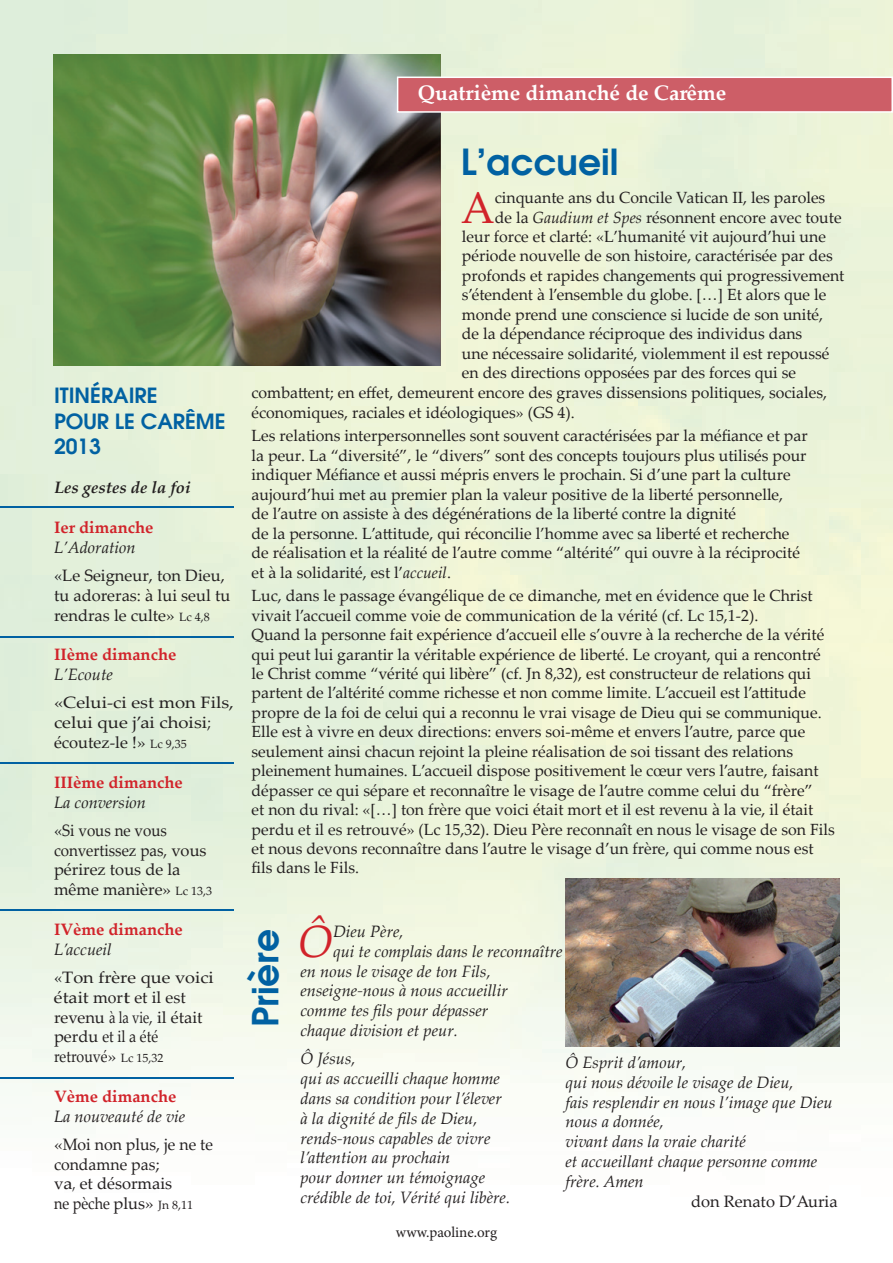
<style>
.page{position:relative;width:893px;height:1263px;background:#fff}
.page>*{position:absolute;margin:0;border:0;box-sizing:border-box;transform-origin:0 0}
.t1{font:italic 45.15px "Palatino Linotype";color:#d1232a}
.t2{font:44.1px "Palatino Linotype";color:#d1232a}
.t3{font:600 36px "Avant Garde";color:#0161a2}
.t4{font:600 21px/25.2px "Avant Garde";color:#0161a2}
.t5{font:700 21px "Palatino Linotype";color:#fff}
.t6{font:italic 16.5px/19.8px "Palatino Linotype";color:#231f20}
.t7{font:16.5px/19.8px "Palatino Linotype";color:#231f20;scale:1.1 1}
.t8{font:16.5px/28.3px "Palatino Linotype";color:#231f20}
.t9{font:700 16.5px "Palatino Linotype";color:#d1232a}
.t10{font:16.5px/19.8px "Palatino Linotype";color:#231f20;scale:1.05 1}
.t11{font:16.5px/19.8px "Palatino Linotype";color:#231f20;scale:1.12 1}
.t12{font:16.5px/19.8px "Palatino Linotype";color:#231f20;scale:.92 1}
.t13{font:italic 700 16.5px "Palatino Linotype";color:#231f20}
.t14{font:16.2px/19.5px "Palatino Linotype";color:#231f20}
.t15{font:15px "Minion Pro";color:#231f20}
.s1{font-style:italic}
.s2{color:#1a1a1c}
.s3{font-size:12px}
.s4{font-style:normal;color:#1a1a1c}
.s5{font-style:normal}
</style>
<div class="page">
<img style="left:0;top:0;width:893px;height:1096px">
<img style="left:53px;top:54px;width:387px;height:312px">
<hr style="left:0;top:636px;width:233px;height:2px;background:#0161a2">
<hr style="left:0;top:762px;width:233px;height:2px;background:#0161a2">
<hr style="left:0;top:909px;width:234px;height:2px;background:#0161a2">
<hr style="left:0;top:1077px;width:233px;height:2px;background:#0161a2">
<div style="left:398px;top:77px;width:494px;height:35px;background:#cd5e67"></div>
<div style="left:397px;top:77px;width:496px;height:36px;border:2px solid #fff"></div>
<img style="left:566px;top:878px;width:274px;height:168px">
<hr style="left:0;top:506px;width:233px;height:2px;background:#0161a2">
<p class="t5" style="left:418px;top:78px;width:310px">Quatrième dimanché de Carême</p>
<p class="t4" style="left:54px;top:383px;width:173px">ITINÉRAIRE<br>POUR LE CARÊME<br>2013</p>
<p class="t13" style="left:54px;top:476px;width:138px">Les gestes de la foi</p>
<p class="t9" style="left:54px;top:516px;width:101px">Ier dimanche</p>
<p class="t8" style="left:54px;top:532px;width:172px"><span class="s1">L’Adoration<br></span><span class="s2">«</span>Le Seigneur, ton Dieu,</p>
<p class="t8" style="left:54px;top:585px;width:178px;line-height:19.8px">tu adoreras: à lui seul tu rendras le culte» <span class="s3">Lc 4,8</span></p>
<p class="t9" style="left:54px;top:643px;width:124px">IIème dimanche</p>
<p class="t6" style="left:54px;top:664px;width:60px">L’Ecoute</p>
<p class="t11" style="left:54px;top:692px;width:162px">«Celui-ci est mon Fils, celui que j’ai choisi; écoutez-le !» <span class="s3">Lc 9,35</span></p>
<p class="t9" style="left:54px;top:770px;width:130px">IIIème dimanche</p>
<p class="t6" style="left:54px;top:787px;width:115px;line-height:28.3px">La conversion <span class="s4">«</span><span class="s5">Si vous ne vous</span></p>
<p class="t12" style="left:54px;top:839px;width:174px">convertissez pas, vous périrez tous de la même manière» <span class="s3">Lc 13,3</span></p>
<p class="t9" style="left:54px;top:917px;width:130px">IVème dimanche</p>
<p class="t7" style="left:54px;top:934px;width:147px;line-height:28.3px"><span class="s1">L’accueil<br></span><span class="s2">«</span>Ton frère que voici</p>
<p class="t7" style="left:54px;top:986px;width:137px">était mort et il est revenu à la vie, il était perdu et il a été retrouvé» <span class="s3">Lc 15,32</span></p>
<p class="t9" style="left:54px;top:1084px;width:124px">Vème dimanche</p>
<p class="t6" style="left:54px;top:1105px;width:133px">La nouveauté de vie</p>
<p class="t10" style="left:54px;top:1134px;width:153px">«Moi non plus, je ne te condamne pas;<br>va, et désormais<br>ne pèche plus» <span class="s3">Jn 8,11</span></p>
<h3 class="t3" style="left:461px;top:138px;width:159px">L’ACCUEIL</h3>
<h2 class="t2" style="left:461px;top:176px;width:35px">A</h2>
<p class="t14" style="left:495px;top:187px;width:332px">cinquante ans du Concile Vatican II, les paroles</p>
<p class="t14" style="left:495px;top:207px;width:348px">de la <span class="s1">Gaudium et Spes</span> résonnent encore avec toute</p>
<p class="t14" style="left:462px;top:226px;width:366px">leur force et clarté: «L’humanité vit aujourd’hui une</p>
<p class="t14" style="left:462px;top:246px;width:372px">période nouvelle de son histoire, caractérisée par des</p>
<p class="t14" style="left:462px;top:265px;width:384px">profonds et rapides changements qui progressivement</p>
<p class="t14" style="left:462px;top:284px;width:366px">s’étendent à l’ensemble du globe. […] Et alors que le</p>
<p class="t14" style="left:462px;top:304px;width:363px">monde prend une conscience si lucide de son unité,</p>
<p class="t14" style="left:462px;top:323px;width:342px">de la dépendance réciproque des individus dans</p>
<p class="t14" style="left:462px;top:343px;width:369px">une nécessaire solidarité, violemment il est repoussé</p>
<p class="t14" style="left:462px;top:362px;width:336px">en des directions opposées par des forces qui se</p>
<p class="t14" style="left:252px;top:382px;width:577px">combattent; en effet, demeurent encore des graves dissensions politiques, sociales,</p>
<p class="t14" style="left:252px;top:402px;width:325px">économiques, raciales et idéologiques» (GS 4).</p>
<p class="t14" style="left:252px;top:426px;width:557px">Les relations interpersonnelles sont souvent caractérisées par la méfiance et par la peur. La “diversité”, le “divers” sont des concepts toujours plus utilisés pour indiquer Méfiance et aussi mépris envers le prochain. Si d’une part la culture aujourd’hui met au premier plan la valeur positive de la liberté personnelle,<br>de l’autre on assiste à des dégénérations de la liberté contre la dignité<br>de la personne. L’attitude, qui réconcilie l’homme avec sa liberté et recherche de réalisation et la réalité de l’autre comme “altérité” qui ouvre à la réciprocité et à la solidarité, est l’<span class="s1">accueil</span>.</p>
<p class="t14" style="left:252px;top:585px;width:585px">Luc, dans le passage évangélique de ce dimanche, met en évidence que le Christ vivait l’accueil comme voie de communication de la vérité (cf. Lc 15,1-2).<br>Quand la personne fait expérience d’accueil elle s’ouvre à la recherche de la vérité qui peut lui garantir la véritable expérience de liberté. Le croyant, qui a rencontré le Christ comme “vérité qui libère” (cf. Jn 8,32), est constructeur de relations qui partent de l’altérité comme richesse et non comme limite. L’accueil est l’attitude propre de la foi de celui qui a reconnu le vrai visage de Dieu qui se communique.<br>Elle est à vivre en deux directions: envers soi-même et envers l’autre, parce que seulement ainsi chacun rejoint la pleine réalisation de soi tissant des relations pleinement humaines. L’accueil dispose positivement le cœur vers l’autre, faisant dépasser ce qui sépare et reconnaître le visage de l’autre comme celui du “frère”<br>et non du rival: «[…] ton frère que voici était mort et il est revenu à la vie, il était perdu et il es retrouvé» (Lc 15,32). Dieu Père reconnaît en nous le visage de son Fils et nous devons reconnaître dans l’autre le visage d’un frère, qui comme nous est fils dans le Fils.</p>
<h3 class="t3" style="left:241px;top:1027px;width:99px;rotate:-90deg">PRIÈRE</h3>
<h1 class="t1" style="left:298px;top:909px;width:37px">Ô</h1>
<p class="t6" style="left:333px;top:921px;width:72px">Dieu Père,</p>
<p class="t6" style="left:333px;top:941px;width:231px">qui te complais dans le reconnaître</p>
<p class="t6" style="left:301px;top:960px;width:192px">en nous le visage de ton Fils,</p>
<p class="t6" style="left:301px;top:980px;width:209px">enseigne-nous à nous accueillir</p>
<p class="t6" style="left:301px;top:1000px;width:189px">comme tes fils pour dépasser</p>
<p class="t6" style="left:301px;top:1020px;width:159px">chaque division et peur.</p>
<p class="t6" style="left:301px;top:1048px;width:211px">Ô Jésus,<br>qui as accueilli chaque homme dans sa condition pour l’élever à la dignité de fils de Dieu, rends-nous capables de vivre l’attention au prochain<br>pour donner un témoignage crédible de toi, Vérité qui libère.</p>
<p class="t6" style="left:565px;top:1052px;width:269px">Ô Esprit d’amour,<br>qui nous dévoile le visage de Dieu,<br>fais resplendir en nous l’image que Dieu nous a donnée,<br>vivant dans la vraie charité<br>et accueillant chaque personne comme frère. Amen</p>
<p class="t8" style="left:691px;top:1186px;width:148px">don Renato D’Auria</p>
<p class="t15" style="left:396px;top:1222px;width:103px">www.paoline.org</p>
</div>
